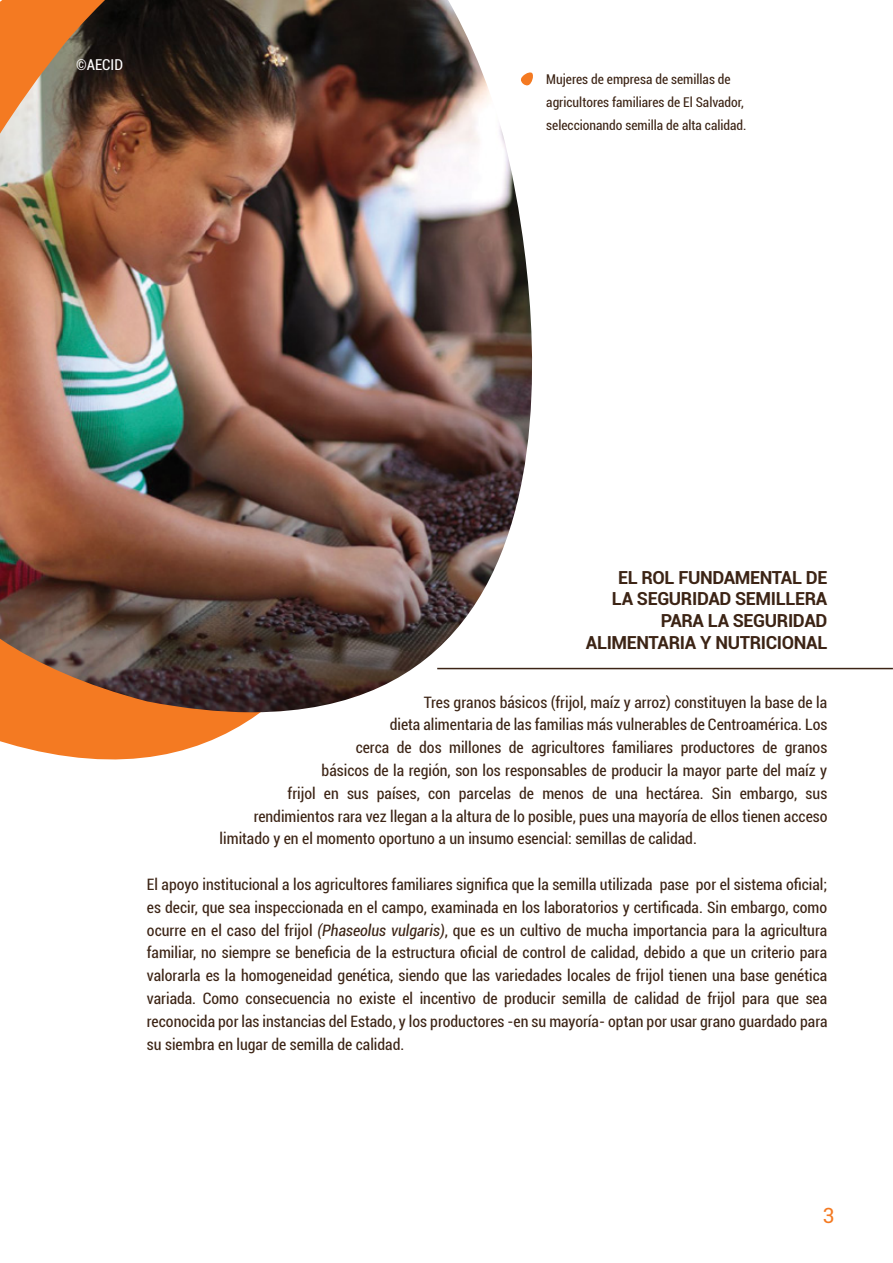
<style>
.page{position:relative;width:893px;height:1263px;background:#fff}
.page>*{position:absolute;margin:0;border:0;box-sizing:border-box;transform-origin:0 0}
.t1{font:21px "Roboto Slab";color:#f47a22}
.t2{font:700 18px/21.6px "Roboto";letter-spacing:-.02em;color:#3c2415;text-align:right}
.t3{font:condensed 15.75px/22.8px "Roboto";color:#3c2415;text-align:justify}
.t4{font:condensed 15px "Roboto";color:#fff}
.t5{font:condensed 13.5px/22.8px "Roboto";color:#3c2415}
.s1{font-style:italic}
</style>
<div class="page">
<svg style="left:0;top:712px;width:265px;height:48px;fill:#f47a22"></svg>
<hr style="left:437px;top:668px;width:456px;height:1px;background:#3c2415">
<img style="left:0;top:0;width:535px;height:712px">
<svg style="left:516px;top:72px;width:18px;height:17px"></svg>
<p class="t4" style="left:76px;top:54px;width:49px">©AECID</p>
<p class="t5" style="left:546px;top:68px;width:202px">Mujeres de empresa de semillas de agricultores familiares de El Salvador, seleccionando semilla de alta calidad.</p>
<p class="t2" style="left:586px;top:566px;width:243px">EL ROL FUNDAMENTAL DE<br>LA SEGURIDAD SEMILLERA<br>PARA LA SEGURIDAD<br>ALIMENTARIA Y NUTRICIONAL</p>
<p class="t3" style="left:424px;top:690px;width:405px">Tres granos básicos (frijol, maíz y arroz) constituyen la base de la</p>
<p class="t3" style="left:390px;top:713px;width:439px">dieta alimentaria de las familias más vulnerables de Centroamérica. Los</p>
<p class="t3" style="left:356px;top:736px;width:473px">cerca de dos millones de agricultores familiares productores de granos</p>
<p class="t3" style="left:322px;top:758px;width:507px">básicos de la región, son los responsables de producir la mayor parte del maíz y</p>
<p class="t3" style="left:288px;top:781px;width:541px">frijol en sus países, con parcelas de menos de una hectárea. Sin embargo, sus</p>
<p class="t3" style="left:254px;top:804px;width:575px">rendimientos rara vez llegan a la altura de lo posible, pues una mayoría de ellos tienen acceso</p>
<p class="t3" style="left:220px;top:827px;width:479px">limitado y en el momento oportuno a un insumo esencial: semillas de calidad.</p>
<p class="t3" style="left:147px;top:872px;width:682px">El apoyo institucional a los agricultores familiares significa que la semilla utilizada pase por el sistema oficial; es decir, que sea inspeccionada en el campo, examinada en los laboratorios y certificada. Sin embargo, como ocurre en el caso del frijol <span class="s1">(Phaseolus vulgaris)</span>, que es un cultivo de mucha importancia para la agricultura familiar, no siempre se beneficia de la estructura oficial de control de calidad, debido a que un criterio para valorarla es la homogeneidad genética, siendo que las variedades locales de frijol tienen una base genética variada. Como consecuencia no existe el incentivo de producir semilla de calidad de frijol para que sea reconocida por las instancias del Estado, y los productores -en su mayoría- optan por usar grano guardado para su siembra en lugar de semilla de calidad.</p>
<h1 class="t1" style="left:823px;top:1201px;width:13px">3</h1>
</div>
